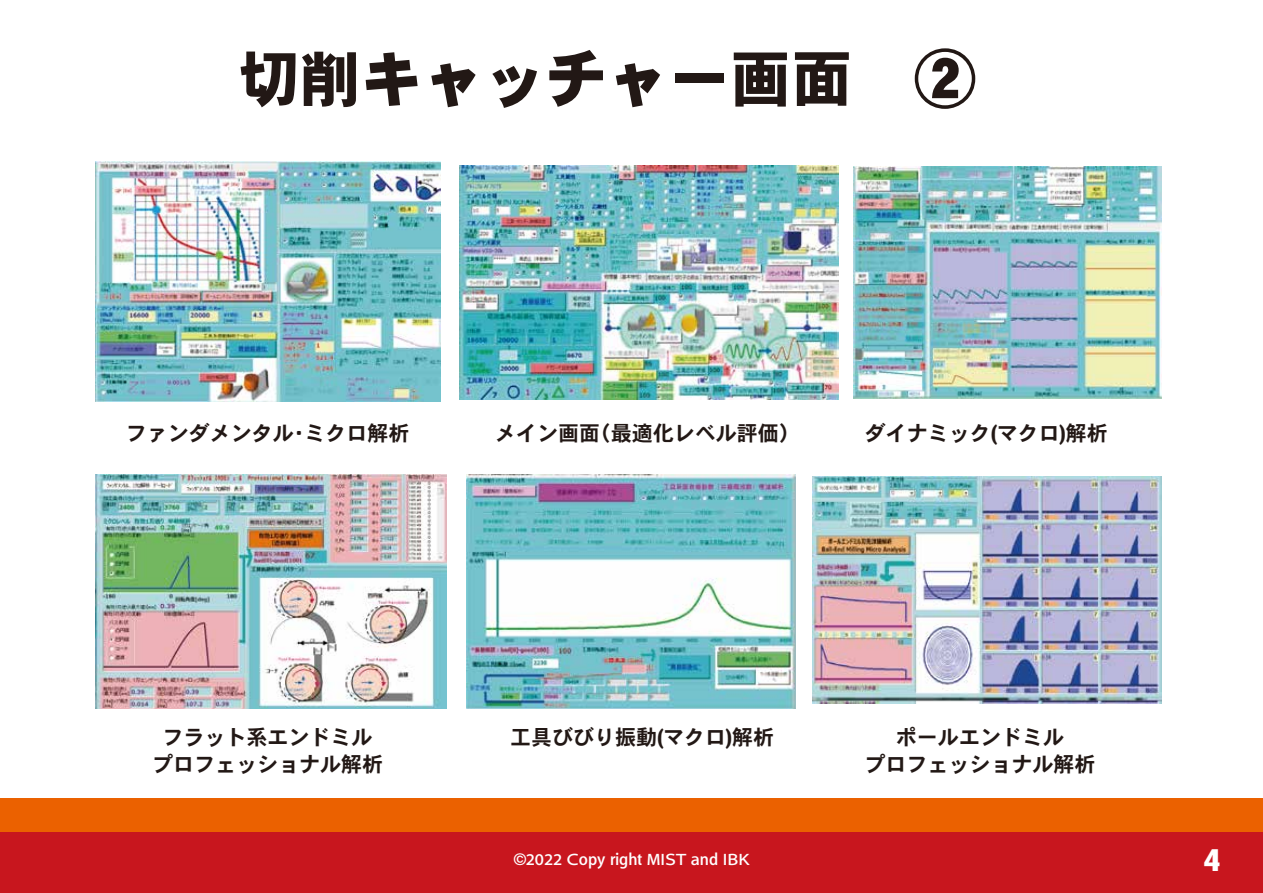
<style>
.page{position:relative;width:1263px;height:893px;background:#fff}
.page>*{position:absolute;margin:0;border:0;box-sizing:border-box;transform-origin:0 0}
.t1{font:61.5px "Heisei Kaku Go Std W9";color:#221815}
.t2{font:30px "Heisei Kaku Go Std W9";color:#fff}
.t3{font:21px/27px "Heisei Kaku Go Std W7";color:#221815;text-align:center}
.t4{font:16.5px "Heisei Kaku Go Std W5";color:#fff}
</style>
<div class="page">
<div style="left:0;top:831px;width:1263px;height:62px;background:#c8161e"></div>
<div style="left:0;top:812px;width:1263px;height:19px;background:#eb6100"></div>
<div style="left:0;top:798px;width:1263px;height:19px;background:#eb6100"></div>
<img style="left:95px;top:161px;width:345px;height:240px">
<img style="left:460px;top:165px;width:378px;height:235px">
<img style="left:853px;top:167px;width:308px;height:231px">
<img style="left:95px;top:475px;width:352px;height:234px">
<img style="left:466px;top:475px;width:329px;height:233px">
<img style="left:813px;top:477px;width:348px;height:227px">
<h1 class="t1" style="left:238px;top:40px;width:739px">切削キャッチャー画面　②</h1>
<p class="t3" style="left:126px;top:421px;width:285px">ファンダメンタル・ミクロ解析</p>
<p class="t3" style="left:495px;top:421px;width:306px">メイン画面（最適化レベル評価）</p>
<p class="t3" style="left:865px;top:421px;width:287px">ダイナミック(マクロ)解析　　</p>
<p class="t3" style="left:152px;top:724px;width:232px">フラット系エンドミルプロフェッショナル解析</p>
<p class="t3" style="left:510px;top:724px;width:266px">工具びびり振動(マクロ)解析</p>
<p class="t3" style="left:864px;top:724px;width:232px">ポールエンドミル<br>プロフェッショナル解析</p>
<p class="t4" style="left:513px;top:849px;width:237px">©2022 Copy right MIST and IBK</p>
<h2 class="t2" style="left:1203px;top:841px;width:19px">4</h2>
</div>
